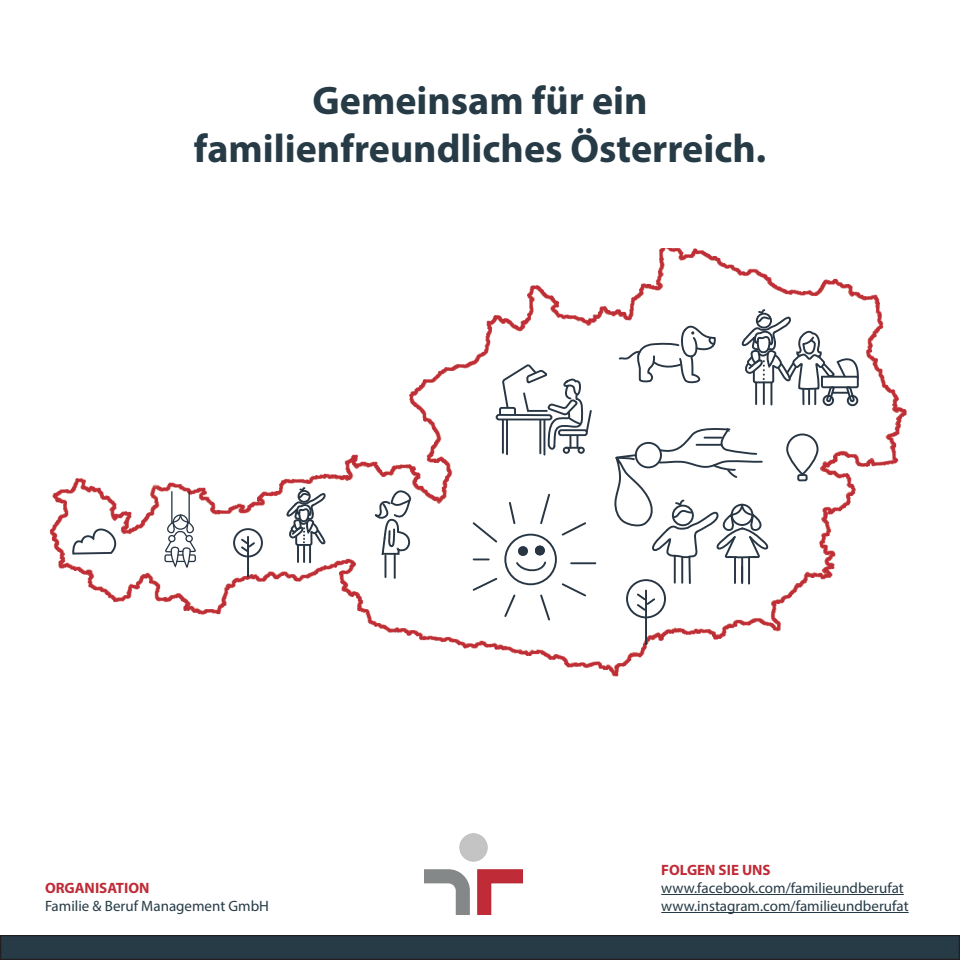
<style>
.page{position:relative;width:960px;height:960px;background:#fff}
.page>*{position:absolute;margin:0;border:0;box-sizing:border-box;transform-origin:0 0}
.t1{font:700 40px "Myriad Pro";color:#263b46}
.t2{font:15px "Myriad Pro";color:#263b46}
.t3{font:700 15px "Myriad Pro";color:#bf2b37}
</style>
<div class="page">
<img style="left:50px;top:248px;width:857px;height:429px">
<div style="left:578px;top:447px;width:7px;height:7px;border:2px solid #283644;border-radius:50%"></div>
<div style="left:563px;top:447px;width:7px;height:7px;border:2px solid #283644;border-radius:50%"></div>
<div style="left:496px;top:414px;width:56px;height:6px;border:2px solid #283644;border-radius:2px"></div>
<hr style="left:502px;top:420px;width:2px;height:33px;background:#283644">
<hr style="left:506px;top:420px;width:2px;height:34px;background:#283644">
<hr style="left:539px;top:420px;width:2px;height:33px;background:#283644">
<hr style="left:543px;top:420px;width:2px;height:35px;background:#283644">
<svg style="left:498px;top:363px;width:95px;height:88px"></svg>
<svg style="left:72px;top:518px;width:54px;height:38px"></svg>
<svg style="left:785px;top:433px;width:35px;height:49px"></svg>
<hr style="left:645px;top:591px;width:2px;height:53px;background:#283644">
<div style="left:626px;top:579px;width:40px;height:39px;border:2px solid #283644;border-radius:50%"></div>
<svg style="left:635px;top:592px;width:22px;height:21px"></svg>
<hr style="left:247px;top:537px;width:2px;height:39px;background:#283644">
<div style="left:233px;top:528px;width:30px;height:29px;border:2px solid #283644;border-radius:50%"></div>
<svg style="left:239px;top:537px;width:18px;height:17px"></svg>
<svg style="left:286px;top:486px;width:42px;height:76px"></svg>
<hr style="left:171px;top:492px;width:1px;height:31px;background:#283644">
<hr style="left:189px;top:492px;width:1px;height:31px;background:#283644">
<svg style="left:163px;top:514px;width:35px;height:53px"></svg>
<svg style="left:614px;top:424px;width:155px;height:161px"></svg>
<svg style="left:560px;top:582px;width:28px;height:16px"></svg>
<hr style="left:571px;top:562px;width:24px;height:2px;background:#283644">
<svg style="left:560px;top:521px;width:28px;height:16px"></svg>
<svg style="left:471px;top:492px;width:81px;height:130px"></svg>
<hr style="left:394px;top:554px;width:2px;height:24px;background:#283644">
<svg style="left:373px;top:491px;width:39px;height:86px"></svg>
<div style="left:847px;top:395px;width:11px;height:11px;border:2px solid #283644;border-radius:50%"></div>
<div style="left:823px;top:395px;width:11px;height:11px;border:2px solid #283644;border-radius:50%"></div>
<svg style="left:740px;top:308px;width:120px;height:97px"></svg>
<svg style="left:617px;top:322px;width:100px;height:63px"></svg>
<hr style="left:661px;top:894px;width:243px;height:1px;background:#263b46">
<hr style="left:661px;top:912px;width:248px;height:1px;background:#263b46">
<img style="left:425px;top:834px;width:98px;height:81px">
<div style="left:1px;top:936px;width:958px;height:23px;background:#263b46"></div>
<div style="left:0;top:935px;width:960px;height:25px;border:1px solid #231f20"></div>
<p class="t1" style="left:312px;top:74px;width:337px">Gemeinsam für ein</p>
<p class="t1" style="left:194px;top:122px;width:574px">familienfreundliches Österreich.</p>
<p class="t3" style="left:45px;top:878px;width:106px">ORGANISATION</p>
<p class="t2" style="left:45px;top:897px;width:226px">Familie &amp; Beruf Management GmbH</p>
<p class="t3" style="left:661px;top:860px;width:111px">FOLGEN SIE UNS</p>
<p class="t2" style="left:661px;top:879px;width:244px">www.facebook.com/familieundberufat</p>
<p class="t2" style="left:661px;top:897px;width:249px">www.instagram.com/familieundberufat</p>
</div>
